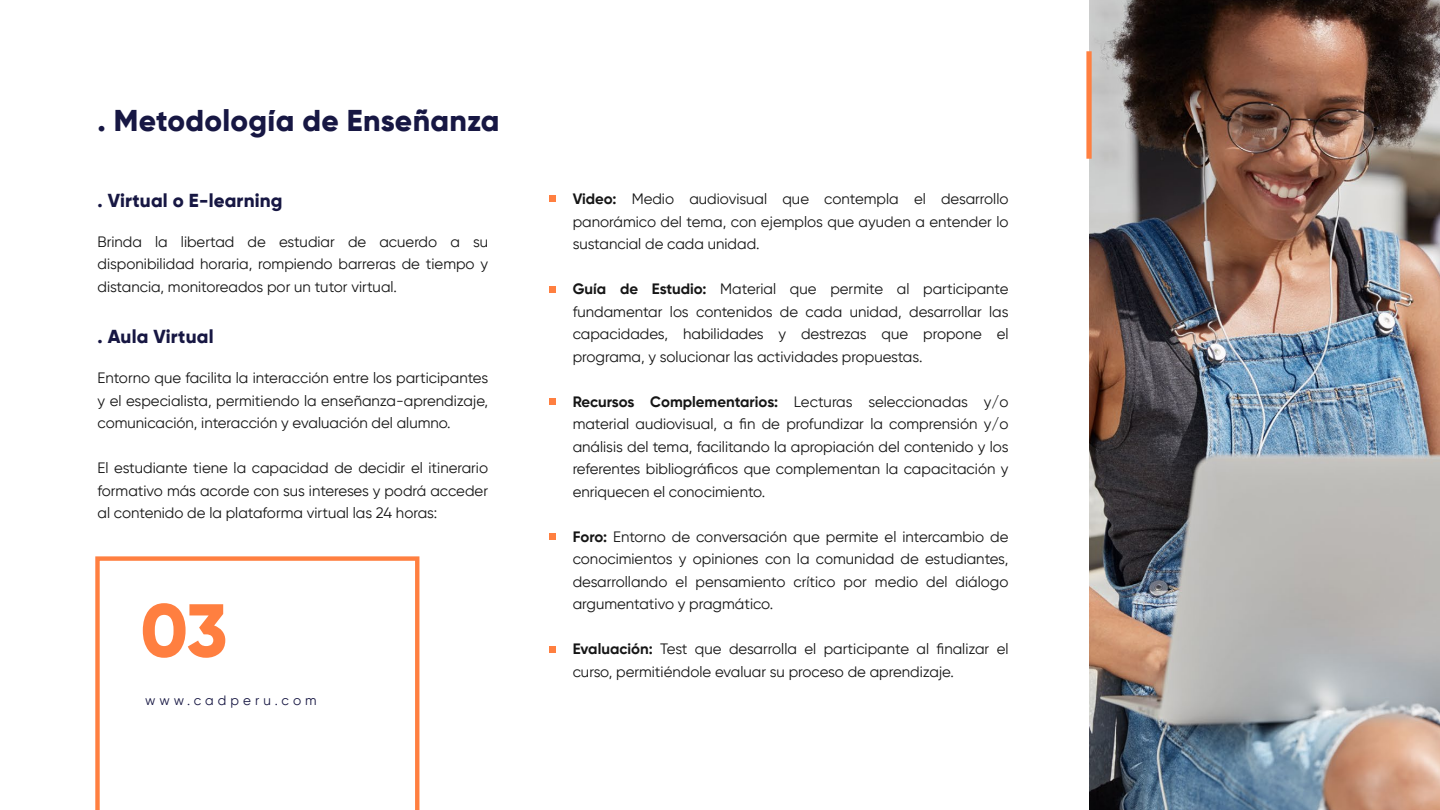
<style>
.page{position:relative;width:1440px;height:810px;background:#fff}
.page>*{position:absolute;margin:0;border:0;box-sizing:border-box;transform-origin:0 0}
.t1{font:800 75px "Gilroy";color:#ff7f40}
.t2{font:800 30px "Gilroy";letter-spacing:.01em;color:#171743}
.t3{font:800 18.75px "Gilroy";letter-spacing:.01em;color:#171743}
.t4{font:15px/22.5px "Gilroy";color:#151515;text-align:justify}
.t5{font:13.5px "Gilroy";letter-spacing:.3em;color:#171743}
.s1{font-weight:700}
</style>
<div class="page">
<img style="left:1089px;top:0;width:351px;height:810px">
<svg style="left:95px;top:556px;width:324px;height:254px"></svg>
<div style="left:1086px;top:51px;width:6px;height:108px;background:#ff7f40"></div>
<svg style="left:550px;top:196px;width:6px;height:6px"></svg>
<svg style="left:550px;top:286px;width:6px;height:6px"></svg>
<svg style="left:550px;top:399px;width:6px;height:6px"></svg>
<svg style="left:550px;top:534px;width:6px;height:6px"></svg>
<svg style="left:550px;top:647px;width:6px;height:6px"></svg>
<h2 class="t2" style="left:97px;top:101px;width:403px">. Metodología de Enseñanza</h2>
<p class="t3" style="left:98px;top:188px;width:187px">. Virtual o E-learning</p>
<p class="t4" style="left:98px;top:230px;width:392px">Brinda la libertad de estudiar de acuerdo a su disponibilidad horaria, rompiendo barreras de tiempo y distancia, monitoreados por un tutor virtual.</p>
<p class="t3" style="left:98px;top:325px;width:118px">. Aula Virtual</p>
<p class="t4" style="left:98px;top:367px;width:392px">Entorno que facilita la interacción entre los participantes y el especialista, permitiendo la enseñanza-aprendizaje, comunicación, interacción y evaluación del alumno.</p>
<p class="t4" style="left:98px;top:457px;width:392px">El estudiante tiene la capacidad de decidir el itinerario formativo más acorde con sus intereses y podrá acceder al contenido de la plataforma virtual las 24 horas:</p>
<h1 class="t1" style="left:141px;top:583px;width:88px">03</h1>
<p class="t5" style="left:145px;top:692px;width:173px">www.cadperu.com</p>
<p class="t4" style="left:573px;top:187px;width:437px"><span class="s1">Video:</span> Medio audiovisual que contempla el desarrollo panorámico del tema, con ejemplos que ayuden a entender lo sustancial de cada unidad.</p>
<p class="t4" style="left:573px;top:277px;width:437px"><span class="s1">Guía de Estudio:</span> Material que permite al participante fundamentar los contenidos de cada unidad, desarrollar las capacidades, habilidades y destrezas que propone el programa, y solucionar las actividades propuestas.</p>
<p class="t4" style="left:573px;top:390px;width:437px"><span class="s1">Recursos Complementarios:</span> Lecturas seleccionadas y/o material audiovisual, a fin de profundizar la comprensión y/o análisis del tema, facilitando la apropiación del contenido y los referentes bibliográficos que complementan la capacitación y enriquecen el conocimiento.</p>
<p class="t4" style="left:573px;top:525px;width:437px"><span class="s1">Foro:</span> Entorno de conversación que permite el intercambio de conocimientos y opiniones con la comunidad de estudiantes, desarrollando el pensamiento crítico por medio del diálogo argumentativo y pragmático.</p>
<p class="t4" style="left:573px;top:637px;width:437px"><span class="s1">Evaluación:</span> Test que desarrolla el participante al finalizar el curso, permitiéndole evaluar su proceso de aprendizaje.</p>
</div>
